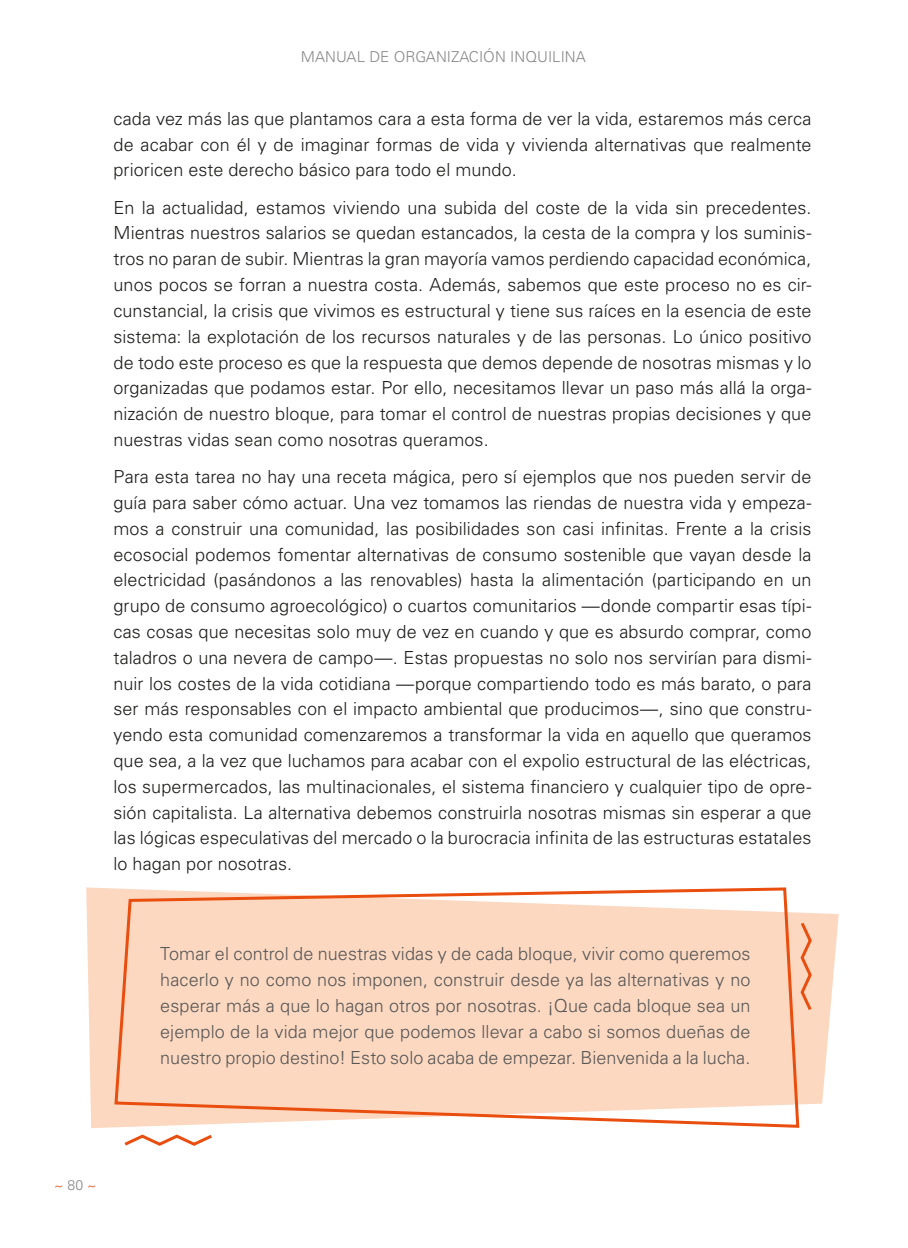
<style>
.page{position:relative;width:908px;height:1248px;background:#fff}
.page>*{position:absolute;margin:0;border:0;box-sizing:border-box;transform-origin:0 0}
.t1{font:300 18px/25.8px "Univers LT Std";letter-spacing:.005em;color:#1d1d1b;text-align:justify}
.t2{font:300 18px/25.8px "Univers LT Std";letter-spacing:.005em;color:#575756;text-align:justify}
.t3{font:300 15px "Univers LT Std";letter-spacing:.005em;color:#878787}
.t4{font:300 14px "Univers LT Std";color:#e94e0f}
.s1{color:#878787}
</style>
<div class="page">
<svg style="left:86px;top:887px;width:752px;height:240px;fill:#fcd8c1"></svg>
<svg style="left:113px;top:887px;width:687px;height:241px;background:#fbd6c0"></svg>
<svg style="left:797px;top:919px;width:16px;height:94px;background:#f8bd9f"></svg>
<svg style="left:124px;top:1134px;width:88px;height:12px"></svg>
<p class="t3" style="left:301px;top:48px;width:286px">MANUAL DE ORGANIZACIÓN INQUILINA</p>
<p class="t1" style="left:113px;top:106px;width:699px">cada vez más las que plantamos cara a esta forma de ver la vida, estaremos más cerca de acabar con él y de imaginar formas de vida y vivienda alternativas que realmente prioricen este derecho básico para todo el mundo.</p>
<p class="t1" style="left:113px;top:194px;width:699px">En la actualidad, estamos viviendo una subida del coste de la vida sin precedentes.<br>Mientras nuestros salarios se quedan estancados, la cesta de la compra y los suminis&shy;tros no paran de subir. Mientras la gran mayoría vamos perdiendo capacidad económica, unos pocos se forran a nuestra costa. Además, sabemos que este proceso no es cir&shy;cunstancial, la crisis que vivimos es estructural y tiene sus raíces en la esencia de este sistema: la explotación de los recursos naturales y de las personas. Lo único positivo de todo este proceso es que la respuesta que demos depende de nosotras mismas y lo organizadas que podamos estar. Por ello, necesitamos llevar un paso más allá la orga&shy;nización de nuestro bloque, para tomar el control de nuestras propias decisiones y que nuestras vidas sean como nosotras queramos.</p>
<p class="t1" style="left:113px;top:464px;width:699px">Para esta tarea no hay una receta mágica, pero sí ejemplos que nos pueden servir de guía para saber cómo actuar. Una vez tomamos las riendas de nuestra vida y empeza&shy;mos a construir una comunidad, las posibilidades son casi infinitas. Frente a la crisis ecosocial podemos fomentar alternativas de consumo sostenible que vayan desde la electricidad (pasándonos a las renovables) hasta la alimentación (participando en un grupo de consumo agroecológico) o cuartos comunitarios —donde compartir esas típi&shy;cas cosas que necesitas solo muy de vez en cuando y que es absurdo comprar, como taladros o una nevera de campo—. Estas propuestas no solo nos servirían para dismi&shy;nuir los costes de la vida cotidiana —porque compartiendo todo es más barato, o para ser más responsables con el impacto ambiental que producimos—, sino que constru&shy;yendo esta comunidad comenzaremos a transformar la vida en aquello que queramos que sea, a la vez que luchamos para acabar con el expolio estructural de las eléctricas, los supermercados, las multinacionales, el sistema financiero y cualquier tipo de opre&shy;sión capitalista. La alternativa debemos construirla nosotras mismas sin esperar a que las lógicas especulativas del mercado o la burocracia infinita de las estructuras estatales lo hagan por nosotras.</p>
<p class="t2" style="left:160px;top:941px;width:591px">Tomar el control de nuestras vidas y de cada bloque, vivir como queremos hacerlo y no como nos imponen, construir desde ya las alternativas y no esperar más a que lo hagan otros por nosotras. ¡Que cada bloque sea un ejemplo de la vida mejor que podemos llevar a cabo si somos dueñas de nuestro propio destino! Esto solo acaba de empezar. Bienvenida a la lucha.</p>
<p class="t4" style="left:54px;top:1176px;width:44px">~ <span class="s1">80</span> ~</p>
</div>
